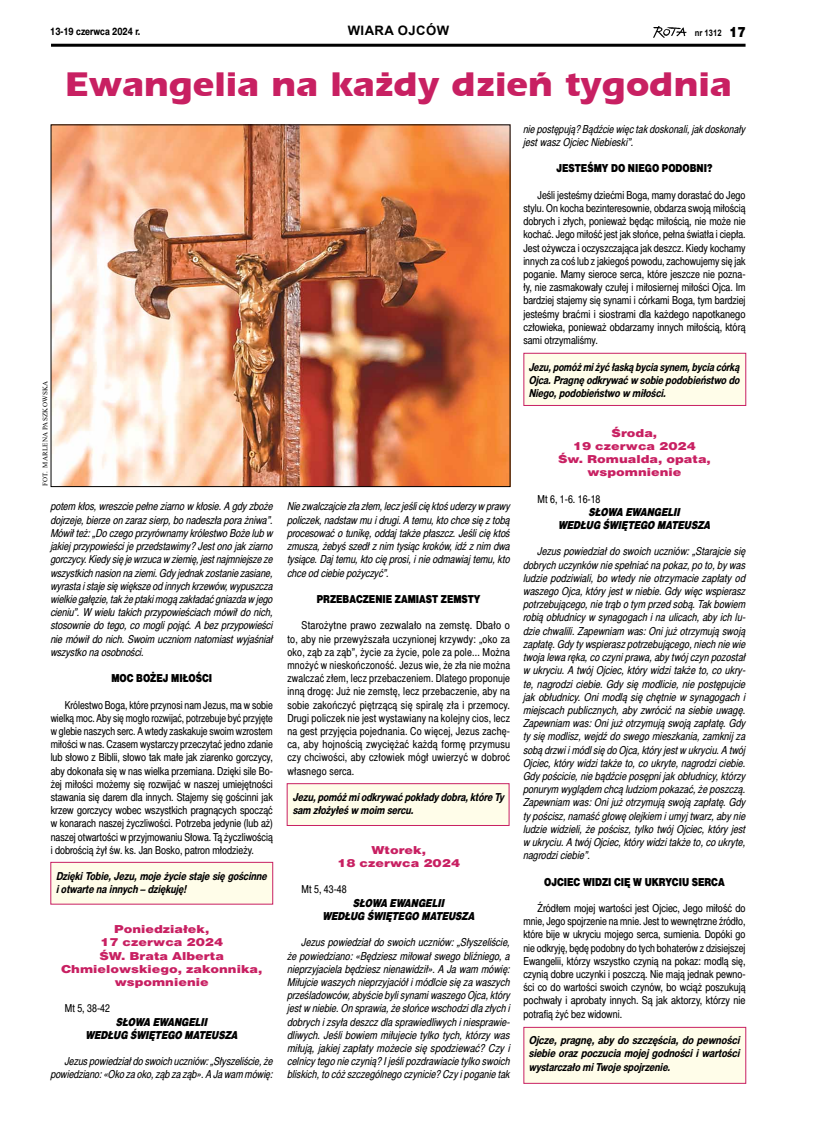
<style>
.page{position:relative;width:814px;height:1126px;background:#fff}
.page>*{position:absolute;margin:0;border:0;box-sizing:border-box;transform-origin:0 0}
.t1{font:700 36px "Erie";color:#c82062}
.t2{font:700 13px "Arial";letter-spacing:.035em;color:#000}
.t3{font:italic 11px/13.2px "Switzer Cnd EFN";color:#000;text-align:justify}
.t4{font:11px/13.2px "Switzer Cnd EFN";color:#000;text-align:justify}
.t5{font:italic 700 11px/13.2px "Switzer Cnd EFN";color:#000}
.t6{font:11px/13.2px "Switzer Ext EFN Black";color:#c82062;text-align:center}
.t7{font:italic 11px/13.2px "Switzer Cnd EFN Black";color:#000;text-align:center}
.t8{font:italic 700 11px/13.2px "Switzer Cnd EFN";color:#000;text-align:justify;scale:1.04 1}
.t9{font:11px "Switzer Cnd EFN Black";color:#000}
.t10{font:700 10.3px "Switzer Cnd EFN";color:#000}
.t11{font:700 9px "Arial";color:#000;scale:.85 1}
.t12{font:7px "Times New Roman";letter-spacing:.035em;color:#000}
.s1{font-family:"Switzer EFN Black";font-weight:400;font-size:14px}
</style>
<div class="page">
<img style="left:653px;top:27px;width:33px;height:11px">
<hr style="left:51px;top:44px;width:694px;height:3px;background:#000">
<div style="left:523px;top:353px;width:223px;height:52px;background:#fffde9;border:1px solid #c82062"></div>
<div style="left:523px;top:1027px;width:223px;height:56px;background:#fffde9;border:1px solid #c82062"></div>
<div style="left:51px;top:862px;width:222px;height:42px;background:#fffde9;border:1px solid #c82062"></div>
<div style="left:287px;top:783px;width:222px;height:42px;background:#fffde9;border:1px solid #c82062"></div>
<img style="left:53px;top:127px;width:455px;height:357px">
<p class="t2" style="left:348px;top:22px;width:103px">WIARA OJCÓW</p>
<h1 class="t1" style="left:65px;top:65px;width:668px">Ewangelia na każdy dzień tygodnia</h1>
<p class="t10" style="left:50px;top:25px;width:91px">13-19 czerwca 2024 r.</p>
<p class="t11" style="left:694px;top:26px;width:62px">NR 1312 <span class="s1">17</span></p>
<p class="t12" style="left:40px;top:486px;width:107px;rotate:-90deg">Fo t. marlena Paszkows ka</p>
<p class="t3" style="left:51px;top:500px;width:224px">potem kłos, wreszcie pełne ziarno w kłosie. A gdy zboże dojrzeje, bierze on zaraz sierp, bo nadeszła pora żniwa”.<br>Mówił też: „Do czego przyrównamy królestwo Boże lub w jakiej przypowieści je przedstawimy? Jest ono jak ziarno gorczycy. Kiedy się je wrzuca w ziemię, jest najmniejsze ze wszystkich nasion na ziemi. Gdy jednak zostanie zasiane, wyrasta i staje się większe od innych krzewów, wypuszcza wielkie gałęzie, tak że ptaki mogą zakładać gniazda w jego cieniu”. W wielu takich przypowieściach mówił do nich, stosownie do tego, co mogli pojąć. A bez przypowieści nie mówił do nich. Swoim uczniom natomiast wyjaśniał wszystko na osobności.</p>
<p class="t9" style="left:111px;top:671px;width:102px">MOC BOŻEJ MIŁOŚCI</p>
<p class="t4" style="left:51px;top:698px;width:224px;text-indent:14px">Królestwo Boga, które przynosi nam Jezus, ma w sobie wielką moc. Aby się mogło rozwijać, potrzebuje być przyjęte w glebie naszych serc. A wtedy zaskakuje swoim wzrostem miłości w nas. Czasem wystarczy przeczytać jedno zdanie lub słowo z Biblii, słowo tak małe jak ziarenko gorczycy, aby dokonała się w nas wielka przemiana. Dzięki sile Bo&shy;żej miłości możemy się rozwijać w naszej umiejętności stawania się darem dla innych. Stajemy się gościnni jak krzew gorczycy wobec wszystkich pragnących spocząć w konarach naszej życzliwości. Potrzeba jedynie (lub aż) naszej otwartości w przyjmowaniu Słowa. Tą życzliwością i dobrością żył św. ks. Jan Bosko, patron młodzieży.</p>
<p class="t5" style="left:56px;top:869px;width:212px">Dzięki Tobie, Jezu, moje życie staje się gościnne i otwarte na innych – dziękuję!</p>
<p class="t6" style="left:61px;top:922px;width:203px">Poniedziałek,<br>17 czerwca 2024<br>ŚW. Brata Alberta<br>Chmielowskiego, zakonnika, wspomnienie</p>
<p class="t4" style="left:65px;top:1002px;width:47px">Mt 5, 38-42</p>
<p class="t7" style="left:86px;top:1015px;width:154px">SŁOWA EWANGELII<br>WEDŁUG ŚWIĘTEGO MATEUSZA</p>
<p class="t3" style="left:51px;top:1054px;width:224px;text-align:right">Jezus powiedział do swoich uczniów: „Słyszeliście, że powiedziano: «Oko za oko, ząb za ząb». A Ja wam mówię:</p>
<p class="t3" style="left:287px;top:500px;width:224px">Nie zwalczajcie zła złem, lecz jeśli cię ktoś uderzy w prawy policzek, nadstaw mu i drugi. A temu, kto chce się z tobą procesować o tunikę, oddaj także płaszcz. Jeśli cię ktoś zmusza, żebyś szedł z nim tysiąc kroków, idź z nim dwa tysiące. Daj temu, kto cię prosi, i nie odmawiaj temu, kto chce od ciebie pożyczyć”.</p>
<p class="t9" style="left:317px;top:592px;width:165px">PRZEBACZENIE ZAMIAST ZEMSTY</p>
<p class="t4" style="left:287px;top:619px;width:224px;text-indent:14px">Starożytne prawo zezwalało na zemstę. Dbało o to, aby nie przewyższała uczynionej krzywdy: „oko za oko, ząb za ząb”, życie za życie, pole za pole... Można mnożyć w nieskończoność. Jezus wie, że zła nie można zwalczać złem, lecz przebaczeniem. Dlatego proponuje inną drogę: Już nie zemstę, lecz przebaczenie, aby na sobie zakończyć piętrzącą się spiralę zła i przemocy.<br>Drugi policzek nie jest wystawiany na kolejny cios, lecz na gest przyjęcia pojednania. Co więcej, Jezus zachę&shy;ca, aby hojnością zwyciężać każdą formę przymusu czy chciwości, aby człowiek mógł uwierzyć w dobroć własnego serca.</p>
<p class="t5" style="left:293px;top:790px;width:214px">Jezu, pomóż mi odkrywać pokłady dobra, które Ty sam złożyłeś w moim sercu.</p>
<p class="t6" style="left:337px;top:843px;width:125px">Wtorek,<br>18 czerwca 2024</p>
<p class="t4" style="left:301px;top:883px;width:47px">Mt 5, 43-48</p>
<p class="t7" style="left:322px;top:896px;width:154px">SŁOWA EWANGELII<br>WEDŁUG ŚWIĘTEGO MATEUSZA</p>
<p class="t3" style="left:287px;top:936px;width:224px;text-indent:14px">Jezus powiedział do swoich uczniów: „Słyszeliście, że powiedziano: «Będziesz miłował swego bliźniego, a nieprzyjaciela będziesz nienawidził». A Ja wam mówię:<br>Miłujcie waszych nieprzyjaciół i módlcie się za waszych prześladowców, abyście byli synami waszego Ojca, który jest w niebie. On sprawia, że słońce wschodzi dla złych i dobrych i zsyła deszcz dla sprawiedliwych i niesprawie&shy;dliwych. Jeśli bowiem miłujecie tylko tych, którzy was miłują, jakiej zapłaty możecie się spodziewać? Czy i celnicy tego nie czynią? I jeśli pozdrawiacie tylko swoich bliskich, to cóż szczególnego czynicie? Czy i poganie tak</p>
<p class="t3" style="left:523px;top:122px;width:224px">nie postępują? Bądźcie więc tak doskonali, jak doskonały jest wasz Ojciec Niebieski”.</p>
<p class="t9" style="left:556px;top:162px;width:157px">JESTEŚMY DO NIEGO PODOBN I?</p>
<p class="t4" style="left:523px;top:188px;width:224px;text-indent:14px">Jeśli jesteśmy dziećmi Boga, mamy dorastać do Jego stylu. On kocha bezinteresownie, obdarza swoją miłością dobrych i złych, ponieważ będąc miłością, nie może nie kochać. Jego miłość jest jak słońce, pełna światła i ciepła.<br>Jest ożywcza i oczyszczająca jak deszcz. Kiedy kochamy innych za coś lub z jakiegoś powodu, zachowujemy się jak poganie. Mamy sieroce serca, które jeszcze nie pozna&shy;ły, nie zasmakowały czułej i miłosiernej miłości Ojca. Im bardziej stajemy się synami i córkami Boga, tym bardziej jesteśmy braćmi i siostrami dla każdego napotkanego człowieka, ponieważ obdarzamy innych miłością, którą sami otrzymaliśmy.</p>
<p class="t5" style="left:529px;top:360px;width:212px;text-align:justify">Jezu, pomóż mi żyć łaską bycia synem, bycia córką Ojca. Pragnę odkrywać w sobie podobieństwo do Niego, podobieństwo w miłości.</p>
<p class="t6" style="left:558px;top:426px;width:154px">Środa,<br>19 czerwca 2024<br>Św. Romualda, opata, wspomnienie</p>
<p class="t4" style="left:537px;top:492px;width:64px">Mt 6, 1-6. 16-18</p>
<p class="t7" style="left:558px;top:505px;width:154px">SŁOWA EWANGELII<br>WEDŁUG ŚWIĘTEGO MATEUSZA</p>
<p class="t3" style="left:523px;top:545px;width:224px;text-indent:14px">Jezus powiedział do swoich uczniów: „Starajcie się dobrych uczynków nie spełniać na pokaz, po to, by was ludzie podziwiali, bo wtedy nie otrzymacie zapłaty od waszego Ojca, który jest w niebie. Gdy więc wspierasz potrzebującego, nie trąb o tym przed sobą. Tak bowiem robią obłudnicy w synagogach i na ulicach, aby ich lu&shy;dzie chwalili. Zapewniam was: Oni już otrzymują swoją zapłatę. Gdy ty wspierasz potrzebującego, niech nie wie twoja lewa ręka, co czyni prawa, aby twój czyn pozostał w ukryciu. A twój Ojciec, który widzi także to, co ukry&shy;te, nagrodzi ciebie. Gdy się modlicie, nie postępujcie jak obłudnicy. Oni modlą się chętnie w synagogach i miejscach publicznych, aby zwrócić na siebie uwagę.<br>Zapewniam was: Oni już otrzymują swoją zapłatę. Gdy ty się modlisz, wejdź do swego mieszkania, zamknij za sobą drzwi i módl się do Ojca, który jest w ukryciu. A twój Ojciec, który widzi także to, co ukryte, nagrodzi ciebie.<br>Gdy pościcie, nie bądźcie posępni jak obłudnicy, którzy ponurym wyglądem chcą ludziom pokazać, że poszczą.<br>Zapewniam was: Oni już otrzymują swoją zapłatę. Gdy ty pościsz, namaść głowę olejkiem i umyj twarz, aby nie ludzie widzieli, że pościsz, tylko twój Ojciec, który jest w ukryciu. A twój Ojciec, który widzi także to, co ukryte, nagrodzi ciebie”.</p>
<p class="t9" style="left:544px;top:874px;width:182px">OJCIEC WIDZI CIĘ W UKRYCIU SERCA</p>
<p class="t4" style="left:523px;top:901px;width:224px;text-indent:14px">Źródłem mojej wartości jest Ojciec, Jego miłość do mnie, Jego spojrzenie na mnie. Jest to wewnętrzne źródło, które bije w ukryciu mojego serca, sumienia. Dopóki go nie odkryję, będę podobny do tych bohaterów z dzisiejszej Ewangelii, którzy wszystko czynią na pokaz: modlą się, czynią dobre uczynki i poszczą. Nie mają jednak pewno&shy;ści co do wartości swoich czynów, bo wciąż poszukują pochwały i aprobaty innych. Są jak aktorzy, którzy nie potrafią żyć bez widowni.</p>
<p class="t8" style="left:529px;top:1033px;width:204px">Ojcze, pragnę, aby do szczęścia, do pewności siebie oraz poczucia mojej godności i wartości wystarczało mi Twoje spojrzenie.</p>
</div>
